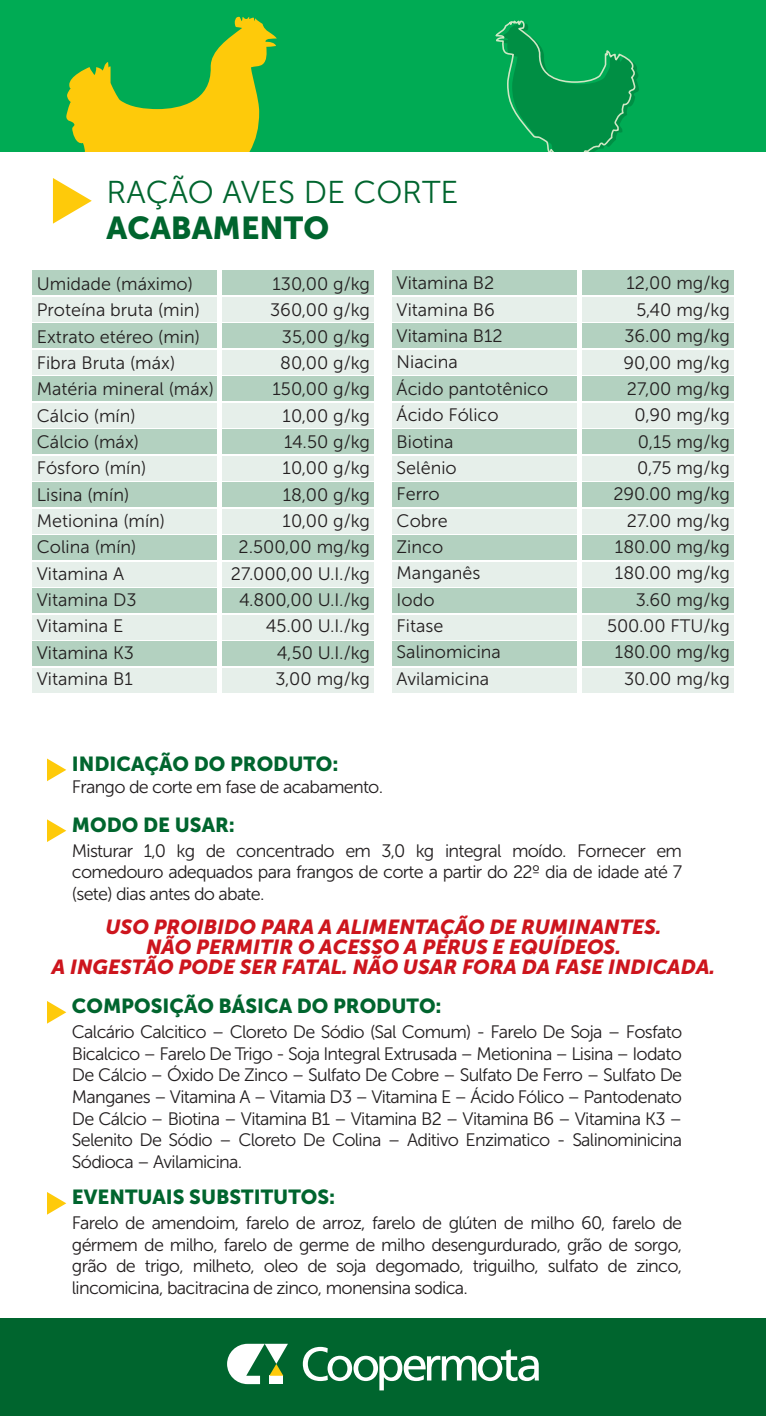
<style>
.page{position:relative;width:766px;height:1416px;background:#fff}
.page>*{position:absolute;margin:0;border:0;box-sizing:border-box;transform-origin:0 0}
.t1{font:31.5px "Museo Sans 300";color:#00652e}
.t2{font:31.5px "Museo Sans 900";color:#00652e}
.t3{font:italic 20.25px/19.8px "Museo Sans 900";color:#cd151d;text-align:center}
.t4{font:20.25px "Museo Sans 900";color:#00652e}
.t5{font:18px/26.3px "Museo Sans 300";color:#231f20;text-align:justify}
.t6{font:18px "Museo Sans 300";letter-spacing:-.04em;color:#231f20}
</style>
<div class="page">
<div style="left:0;top:1317px;width:765px;height:98px;background:#00652e"></div>
<div style="left:0;top:0;width:765px;height:151px;background:#00ab54"></div>
<svg style="left:303px;top:1346px;width:235px;height:44px"></svg>
<svg style="left:227px;top:1343px;width:61px;height:40px"></svg>
<svg style="left:53px;top:178px;width:39px;height:46px"></svg>
<svg style="left:47px;top:819px;width:19px;height:23px"></svg>
<svg style="left:47px;top:758px;width:19px;height:23px"></svg>
<svg style="left:47px;top:1001px;width:19px;height:22px"></svg>
<svg style="left:47px;top:1192px;width:19px;height:22px"></svg>
<svg style="left:66px;top:16px;width:211px;height:135px"></svg>
<svg style="left:495px;top:20px;width:143px;height:131px"></svg>
<div style="left:32px;top:271px;width:185px;height:24px;background:#b3d1c0"></div>
<div style="left:32px;top:297px;width:185px;height:24px;background:#e6efea"></div>
<div style="left:222px;top:271px;width:152px;height:24px;background:#b3d1c0"></div>
<div style="left:222px;top:297px;width:152px;height:24px;background:#e6efea"></div>
<div style="left:32px;top:324px;width:185px;height:24px;background:#b3d1c0"></div>
<div style="left:32px;top:350px;width:185px;height:24px;background:#e6efea"></div>
<div style="left:222px;top:324px;width:152px;height:24px;background:#b3d1c0"></div>
<div style="left:222px;top:350px;width:152px;height:24px;background:#e6efea"></div>
<div style="left:32px;top:376px;width:185px;height:25px;background:#b3d1c0"></div>
<div style="left:32px;top:403px;width:185px;height:24px;background:#e6efea"></div>
<div style="left:222px;top:376px;width:152px;height:25px;background:#b3d1c0"></div>
<div style="left:222px;top:403px;width:152px;height:24px;background:#e6efea"></div>
<div style="left:32px;top:429px;width:185px;height:25px;background:#b3d1c0"></div>
<div style="left:32px;top:456px;width:185px;height:24px;background:#e6efea"></div>
<div style="left:222px;top:429px;width:152px;height:25px;background:#b3d1c0"></div>
<div style="left:222px;top:456px;width:152px;height:24px;background:#e6efea"></div>
<div style="left:32px;top:482px;width:185px;height:25px;background:#b3d1c0"></div>
<div style="left:32px;top:509px;width:185px;height:24px;background:#e6efea"></div>
<div style="left:222px;top:482px;width:152px;height:25px;background:#b3d1c0"></div>
<div style="left:222px;top:509px;width:152px;height:24px;background:#e6efea"></div>
<div style="left:32px;top:535px;width:185px;height:25px;background:#b3d1c0"></div>
<div style="left:32px;top:562px;width:185px;height:24px;background:#e6efea"></div>
<div style="left:222px;top:535px;width:152px;height:25px;background:#b3d1c0"></div>
<div style="left:222px;top:562px;width:152px;height:24px;background:#e6efea"></div>
<div style="left:392px;top:562px;width:184px;height:24px;background:#e6efea"></div>
<div style="left:582px;top:562px;width:151px;height:24px;background:#e6efea"></div>
<div style="left:32px;top:588px;width:185px;height:25px;background:#b3d1c0"></div>
<div style="left:222px;top:588px;width:152px;height:25px;background:#b3d1c0"></div>
<div style="left:32px;top:615px;width:185px;height:24px;background:#e6efea"></div>
<div style="left:222px;top:615px;width:152px;height:24px;background:#e6efea"></div>
<div style="left:32px;top:641px;width:185px;height:24px;background:#b3d1c0"></div>
<div style="left:32px;top:668px;width:185px;height:24px;background:#e6efea"></div>
<div style="left:222px;top:641px;width:152px;height:24px;background:#b3d1c0"></div>
<div style="left:222px;top:668px;width:152px;height:24px;background:#e6efea"></div>
<div style="left:392px;top:588px;width:184px;height:25px;background:#b3d1c0"></div>
<div style="left:582px;top:588px;width:151px;height:25px;background:#b3d1c0"></div>
<div style="left:392px;top:615px;width:184px;height:24px;background:#e6efea"></div>
<div style="left:582px;top:615px;width:151px;height:24px;background:#e6efea"></div>
<div style="left:392px;top:641px;width:184px;height:24px;background:#b3d1c0"></div>
<div style="left:392px;top:668px;width:184px;height:24px;background:#e6efea"></div>
<div style="left:582px;top:641px;width:151px;height:24px;background:#b3d1c0"></div>
<div style="left:582px;top:668px;width:151px;height:24px;background:#e6efea"></div>
<div style="left:392px;top:271px;width:184px;height:24px;background:#b3d1c0"></div>
<div style="left:392px;top:297px;width:184px;height:24px;background:#e6efea"></div>
<div style="left:582px;top:271px;width:151px;height:24px;background:#b3d1c0"></div>
<div style="left:582px;top:297px;width:151px;height:24px;background:#e6efea"></div>
<div style="left:392px;top:324px;width:184px;height:24px;background:#b3d1c0"></div>
<div style="left:392px;top:350px;width:184px;height:24px;background:#e6efea"></div>
<div style="left:582px;top:324px;width:151px;height:24px;background:#b3d1c0"></div>
<div style="left:582px;top:350px;width:151px;height:24px;background:#e6efea"></div>
<div style="left:392px;top:376px;width:184px;height:25px;background:#b3d1c0"></div>
<div style="left:392px;top:403px;width:184px;height:24px;background:#e6efea"></div>
<div style="left:582px;top:376px;width:151px;height:25px;background:#b3d1c0"></div>
<div style="left:582px;top:403px;width:151px;height:24px;background:#e6efea"></div>
<div style="left:392px;top:429px;width:184px;height:25px;background:#b3d1c0"></div>
<div style="left:392px;top:456px;width:184px;height:24px;background:#e6efea"></div>
<div style="left:582px;top:429px;width:151px;height:25px;background:#b3d1c0"></div>
<div style="left:582px;top:456px;width:151px;height:24px;background:#e6efea"></div>
<div style="left:392px;top:482px;width:184px;height:25px;background:#b3d1c0"></div>
<div style="left:392px;top:509px;width:184px;height:24px;background:#e6efea"></div>
<div style="left:582px;top:482px;width:151px;height:25px;background:#b3d1c0"></div>
<div style="left:582px;top:509px;width:151px;height:24px;background:#e6efea"></div>
<div style="left:392px;top:535px;width:184px;height:25px;background:#b3d1c0"></div>
<div style="left:582px;top:535px;width:151px;height:25px;background:#b3d1c0"></div>
<h1 class="t1" style="left:107px;top:175px;width:353px">RAÇÃO AVES DE CORTE</h1>
<h1 class="t2" style="left:107px;top:210px;width:224px">ACABAMENTO</h1>
<p class="t5" style="left:37px;top:271px;width:178px;text-align:left">Umidade (máximo)<br>Proteína bruta (min)<br>Extrato etéreo (min)<br>Fibra Bruta (máx)<br>Matéria mineral (máx)<br>Cálcio (mín)<br>Cálcio (máx)<br>Fósforo (mín)<br>Lisina (mín)<br>Metionina (mín)<br>Colina (mín)<br>Vitamina A<br>Vitamina D3<br>Vitamina E<br>Vitamina K3<br>Vitamina B1</p>
<p class="t5" style="left:231px;top:271px;width:141px;text-align:right">130,00 g/kg<br>360,00 g/kg<br>35,00 g/kg<br>80,00 g/kg<br>150,00 g/kg<br>10,00 g/kg<br>14.50 g/kg<br>10,00 g/kg<br>18,00 g/kg<br>10,00 g/kg<br>2.500,00 mg/kg<br>27.000,00 U.I./kg<br>4.800,00 U.I./kg<br>45.00 U.I./kg<br>4,50 U.I./kg<br>3,00 mg/kg</p>
<p class="t5" style="left:396px;top:270px;width:153px;text-align:left">Vitamina B2<br>Vitamina B6<br>Vitamina B12<br>Niacina<br>Ácido pantotênico<br>Ácido Fólico<br>Biotina<br>Selênio<br>Ferro<br>Cobre<br>Zinco<br>Manganês<br>Iodo<br>Fitase<br>Salinomicina<br>Avilamicina</p>
<p class="t5" style="left:606px;top:270px;width:124px;text-align:right">12,00 mg/kg<br>5,40 mg/kg<br>36.00 mg/kg<br>90,00 mg/kg<br>27,00 mg/kg<br>0,90 mg/kg<br>0,15 mg/kg<br>0,75 mg/kg<br>290.00 mg/kg<br>27.00 mg/kg<br>180.00 mg/kg<br>180.00 mg/kg<br>3.60 mg/kg<br>500.00 FTU/kg<br>180.00 mg/kg<br>30.00 mg/kg</p>
<p class="t4" style="left:72px;top:752px;width:268px">INDICAÇÃO DO PRODUTO:</p>
<p class="t6" style="left:72px;top:777px;width:313px">Frango de corte em fase de acabamento.</p>
<p class="t4" style="left:72px;top:813px;width:165px">MODO DE USAR:</p>
<p class="t5" style="left:72px;top:839px;width:611px;line-height:21.6px">Misturar 1,0 kg de concentrado em 3,0 kg integral moído. Fornecer em comedouro adequados para frangos de corte a partir do 22º dia de idade até 7 (sete) dias antes do abate.</p>
<p class="t3" style="left:52px;top:917px;width:664px">USO PROIBIDO PARA A ALIMENTAÇÃO DE RUMINANTES.<br>NÃO PERMITIR O ACESSO A PERUS E EQUÍDEOS.<br>A INGESTÃO PODE SER FATAL. NÃO USAR FORA DA FASE INDICADA.</p>
<p class="t4" style="left:72px;top:994px;width:371px">COMPOSIÇÃO BÁSICA DO PRODUTO:</p>
<p class="t5" style="left:72px;top:1021px;width:611px;line-height:21.6px">Calcário Calcitico – Cloreto De Sódio (Sal Comum) - Farelo De Soja – Fosfato Bicalcico – Farelo De Trigo - Soja Integral Extrusada – Metionina – Lisina – Iodato De Cálcio – Óxido De Zinco – Sulfato De Cobre – Sulfato De Ferro – Sulfato De Manganes – Vitamina A – Vitamia D3 – Vitamina E – Ácido Fólico – Pantodenato De Cálcio – Biotina – Vitamina B1 – Vitamina B2 – Vitamina B6 – Vitamina K3 – Selenito De Sódio – Cloreto De Colina – Aditivo Enzimatico - Salinominicina Sódioca – Avilamicina.</p>
<p class="t4" style="left:72px;top:1185px;width:265px">EVENTUAIS SUBSTITUTOS:</p>
<p class="t5" style="left:72px;top:1212px;width:611px;line-height:21.6px">Farelo de amendoim, farelo de arroz, farelo de glúten de milho 60, farelo de gérmem de milho, farelo de germe de milho desengurdurado, grão de sorgo, grão de trigo, milheto, oleo de soja degomado, triguilho, sulfato de zinco, lincomicina, bacitracina de zinco, monensina sodica.</p>
</div>
